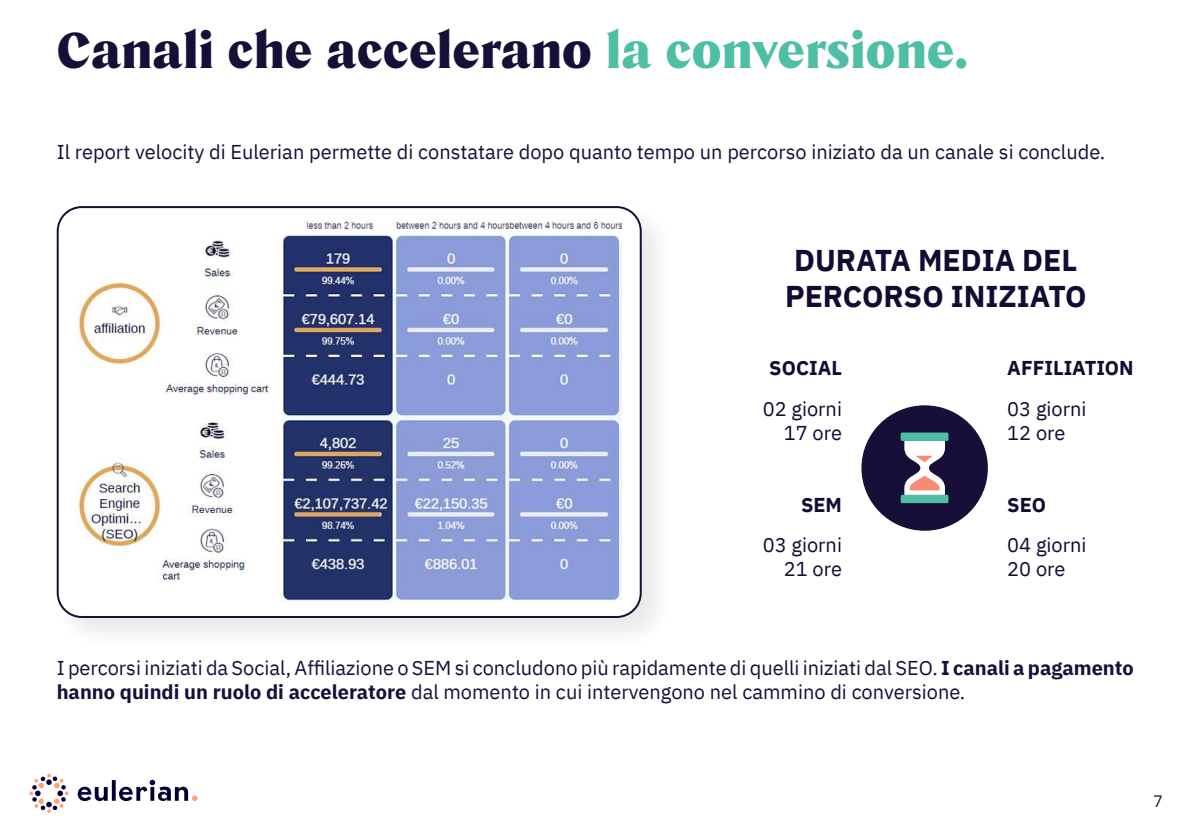
<style>
.page{position:relative;width:1191px;height:840px;background:#fff}
.page>*{position:absolute;margin:0;border:0;box-sizing:border-box;transform-origin:0 0}
.t1{font:900 48px "Tongari Display";color:#170f38}
.t2{font:700 30px/36px "IBM Plex Sans";color:#150a31;text-align:center}
.t3{font:20px/24px "IBM Plex Sans";color:#170f38}
.t4{font:20px/24px "IBM Plex Sans";color:#150a31;text-align:right}
.t5{font:700 20px "IBM Plex Sans";color:#150a31}
.t6{font:16px "Open Sans";color:#150a31}
.s1{color:#4ebfa4}
.s2{font-weight:700}
</style>
<div class="page">
<svg style="left:78px;top:779px;width:119px;height:21px"></svg>
<svg style="left:29px;top:773px;width:40px;height:39px"></svg>
<div style="left:52px;top:201px;width:622px;height:449px;background:#221f1f;opacity:.1"></div>
<div style="left:58px;top:207px;width:583px;height:409px;background:#fff;border-radius:24px"></div>
<img style="left:76px;top:218px;width:545px;height:386px">
<div style="left:57px;top:206px;width:585px;height:411px;border:2px solid #170f38;border-radius:24px"></div>
<div style="left:861px;top:405px;width:127px;height:125px;background:#170f38;border-radius:50%"></div>
<div style="left:900px;top:494px;width:48px;height:9px;background:#4ebfa4"></div>
<div style="left:900px;top:432px;width:48px;height:8px;background:#4ebfa4"></div>
<svg style="left:904px;top:440px;width:41px;height:55px"></svg>
<h1 class="t1" style="left:57px;top:28px;width:912px">Canali che accelerano <span class="s1">la conversione.</span></h1>
<p class="t3" style="left:57px;top:141px;width:1050px">Il report velocity di Eulerian permette di constatare dopo quanto tempo un percorso iniziato da un canale si conclude.</p>
<h2 class="t2" style="left:785px;top:240px;width:303px">DURATA MEDIA DEL<br>PERCORSO INIZIATO</h2>
<p class="t5" style="left:769px;top:352px;width:74px">SOCIAL</p>
<p class="t5" style="left:1007px;top:352px;width:128px">AFFILIATION</p>
<p class="t4" style="left:763px;top:398px;width:81px">02 giorni<br>17 ore</p>
<p class="t4" style="left:1007px;top:398px;width:81px;text-align:left">03 giorni<br>12 ore</p>
<p class="t5" style="left:801px;top:488px;width:42px">SEM</p>
<p class="t5" style="left:1007px;top:488px;width:40px">SEO</p>
<p class="t4" style="left:763px;top:534px;width:81px">03 giorni<br>21 ore</p>
<p class="t4" style="left:1007px;top:534px;width:81px;text-align:left">04 giorni<br>20 ore</p>
<p class="t3" style="left:57px;top:654px;width:1078px">I percorsi iniziati da Social, Affiliazione o SEM si concludono più rapidamente di quelli iniziati dal SEO. <span class="s2">I canali a pagamento hanno quindi un ruolo di acceleratore</span> dal momento in cui intervengono nel cammino di conversione.</p>
<p class="t6" style="left:1153px;top:792px;width:11px">7</p>
</div>
